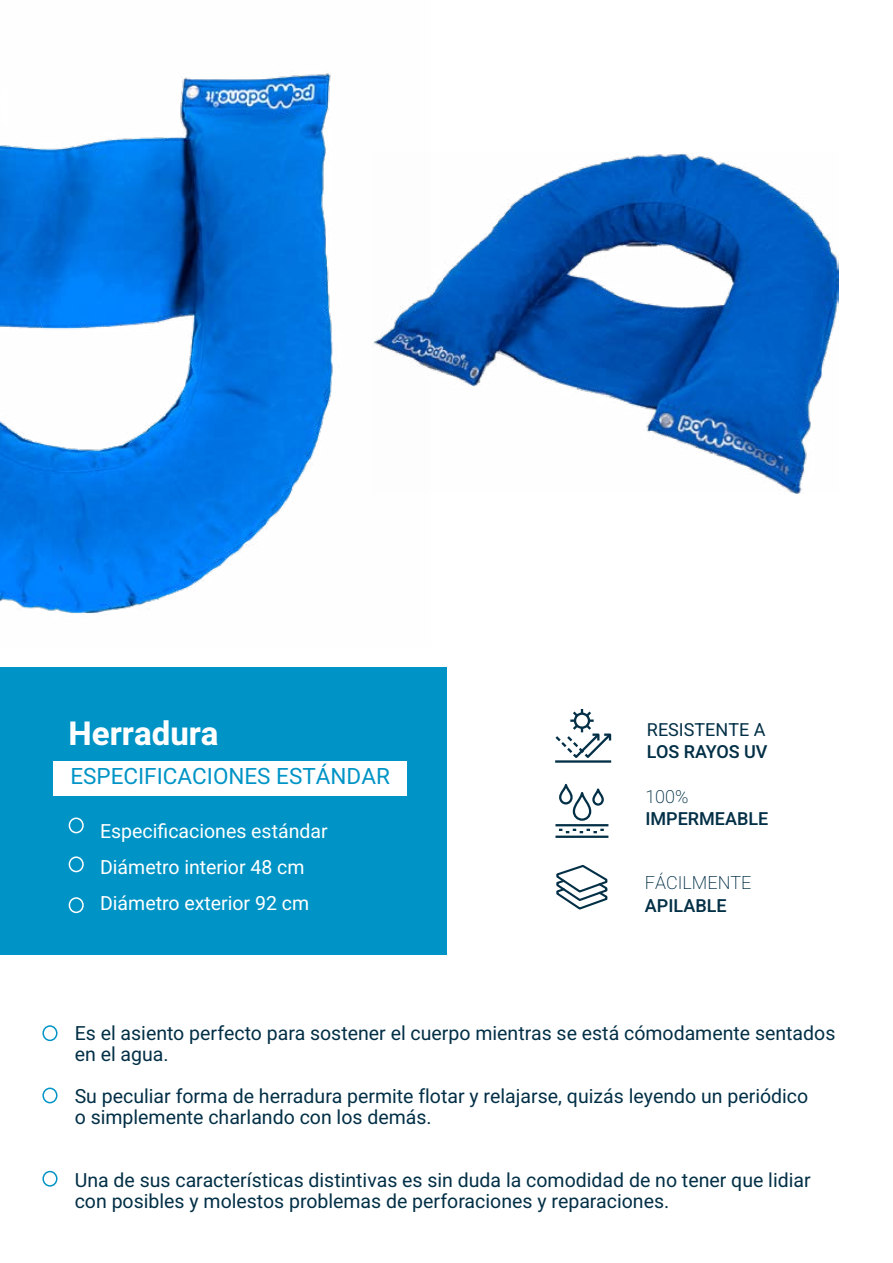
<style>
.page{position:relative;width:893px;height:1263px;background:#fff}
.page>*{position:absolute;margin:0;border:0;box-sizing:border-box;transform-origin:0 0}
.t1{font:700 33px "Heebo";color:#fff}
.t2{font:22.5px "Heebo";color:#0094c6}
.t3{font:19.5px/21px "Heebo";color:#033047}
.t4{font:19.5px/36px "Heebo";color:#fff}
.t5{font:500 18px "Heebo";color:#033047}
.t6{font:200 18px "Heebo";color:#033047}
.t7{font:18px "Heebo";color:#033047}
</style>
<div class="page">
<div style="left:0;top:668px;width:446px;height:287px;background:#0094c6"></div>
<div style="left:54px;top:761px;width:353px;height:34px;background:#fff"></div>
<div style="left:69px;top:817px;width:15px;height:16px;border:2px solid #fff;border-radius:50%"></div>
<div style="left:42px;top:1025px;width:16px;height:16px;border:2px solid #0094c6;border-radius:50%"></div>
<div style="left:42px;top:1087px;width:16px;height:16px;border:2px solid #0094c6;border-radius:50%"></div>
<div style="left:42px;top:1171px;width:16px;height:16px;border:2px solid #0094c6;border-radius:50%"></div>
<div style="left:69px;top:856px;width:15px;height:16px;border:2px solid #fff;border-radius:50%"></div>
<div style="left:69px;top:897px;width:15px;height:16px;border:2px solid #fff;border-radius:50%"></div>
<img style="left:431px;top:153px;width:408px;height:341px">
<img style="left:0;top:73px;width:431px;height:541px">
<hr style="left:555px;top:760px;width:56px;height:3px;background:#033047">
<svg style="left:555px;top:709px;width:57px;height:49px"></svg>
<div style="left:559px;top:784px;width:14px;height:20px;border:2px solid #033047;border-radius:6px"></div>
<div style="left:592px;top:788px;width:12px;height:18px;border:2px solid #033047;border-radius:5px"></div>
<div style="left:573px;top:792px;width:18px;height:29px;border:2px solid #033047;border-radius:8px"></div>
<hr style="left:555px;top:824px;width:53px;height:2px;background:#033047">
<hr style="left:555px;top:836px;width:53px;height:2px;background:#033047">
<svg style="left:559px;top:829px;width:45px;height:4px"></svg>
<svg style="left:556px;top:865px;width:52px;height:45px"></svg>
<h1 class="t1" style="left:69px;top:710px;width:151px">Herradura</h1>
<p class="t2" style="left:70px;top:761px;width:321px">ESPECIFICACIONES ESTÁNDAR</p>
<p class="t4" style="left:100px;top:813px;width:229px">Especificaciones estándar<br>Diámetro interior 48 cm<br>Diámetro exterior 92 cm</p>
<p class="t7" style="left:647px;top:717px;width:120px">RESISTENTE A</p>
<p class="t5" style="left:647px;top:739px;width:122px">LOS RAYOS UV</p>
<p class="t6" style="left:645px;top:784px;width:45px">100%</p>
<p class="t5" style="left:645px;top:806px;width:125px">IMPERMEABLE</p>
<p class="t6" style="left:645px;top:870px;width:108px">FÁCILMENTE</p>
<p class="t5" style="left:645px;top:893px;width:83px">APILABLE</p>
<p class="t3" style="left:75px;top:1023px;width:762px">Es el asiento perfecto para sostener el cuerpo mientras se está cómodamente sentados en el agua.</p>
<p class="t3" style="left:75px;top:1086px;width:735px">Su peculiar forma de herradura permite flotar y relajarse, quizás leyendo un periódico o simplemente charlando con los demás.</p>
<p class="t3" style="left:75px;top:1170px;width:737px">Una de sus características distintivas es sin duda la comodidad de no tener que lidiar con posibles y molestos problemas de perforaciones y reparaciones.</p>
</div>
